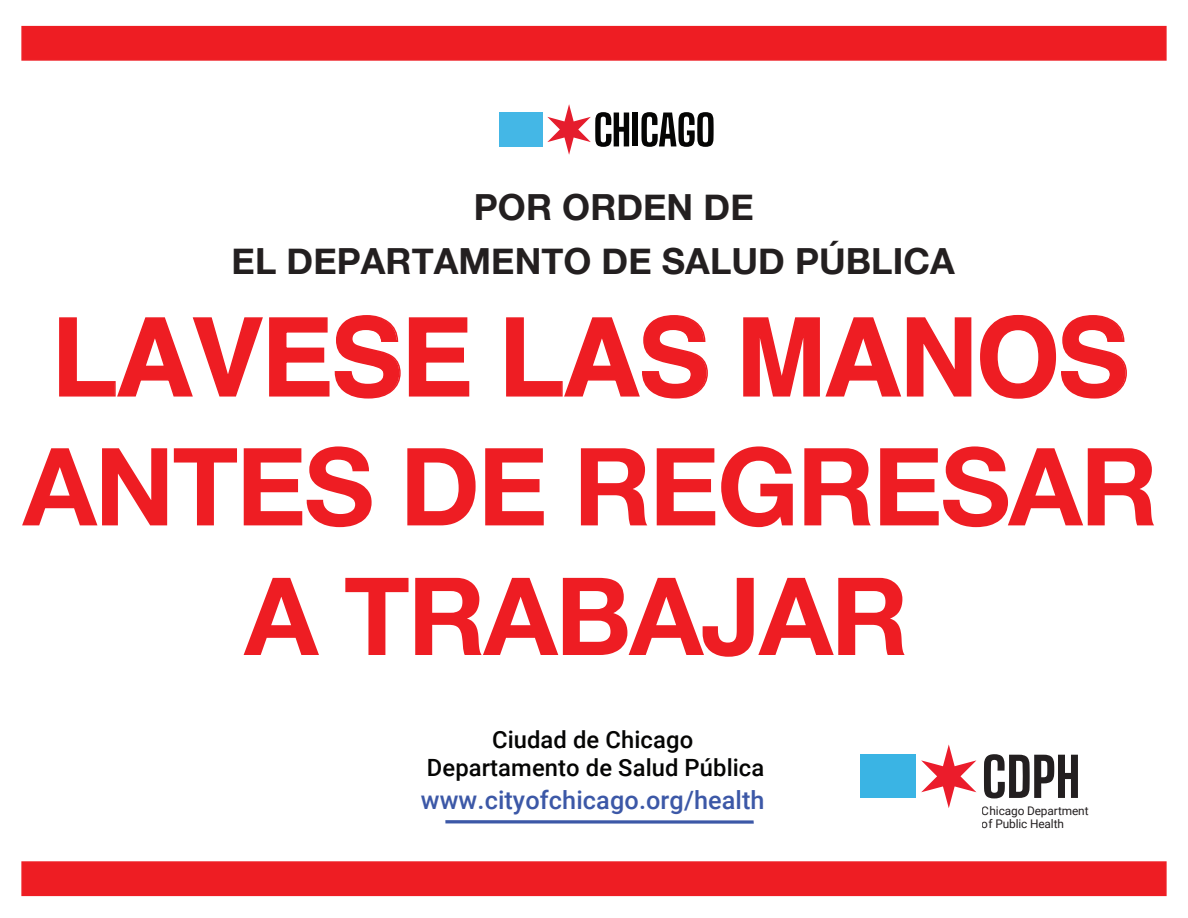
<style>
.page{position:relative;width:1188px;height:918px;background:#fff}
.page>*{position:absolute;margin:0;border:0;box-sizing:border-box;transform-origin:0 0}
.t1{font:700 108px/129.6px "Helvetica Neue";letter-spacing:-.02em;color:#ee1d23;text-align:center}
.t2{font:700 108px "Helvetica";letter-spacing:-.02em;color:#ee1d23}
.t3{font:800 54px "Big Shoulders Display";color:#231f20}
.t4{font:700 36px/54px "Helvetica Neue";color:#231f20}
.t5{font:500 25.2px "Roboto";letter-spacing:.005em;color:#3c58a7}
.t6{font:500 23.7px/28.5px "Roboto";letter-spacing:.005em;color:#050504;text-align:center}
.t7{font:11.85px/13.2px "Roboto";letter-spacing:-.01em;color:#231f20}
</style>
<div class="page">
<svg style="left:59px;top:315px;width:342px;height:84px"></svg>
<svg style="left:408px;top:317px;width:62px;height:80px"></svg>
<svg style="left:506px;top:315px;width:202px;height:84px"></svg>
<svg style="left:743px;top:317px;width:229px;height:80px"></svg>
<svg style="left:980px;top:315px;width:147px;height:84px"></svg>
<svg style="left:445px;top:820px;width:309px;height:4px"></svg>
<div style="left:21px;top:26px;width:1146px;height:35px;background:#ee1d23;border:2px solid #ee1d23"></div>
<div style="left:21px;top:861px;width:1146px;height:35px;background:#ee1d23;border:2px solid #ee1d23"></div>
<svg style="left:921px;top:744px;width:55px;height:64px"></svg>
<div style="left:860px;top:755px;width:55px;height:43px;background:#3ab4e4"></div>
<div style="left:499px;top:112px;width:44px;height:35px;background:#44b7e6"></div>
<svg style="left:547px;top:104px;width:82px;height:51px"></svg>
<div style="left:633px;top:113px;width:5px;height:33px;background:#050504"></div>
<svg style="left:641px;top:112px;width:73px;height:35px"></svg>
<h3 class="t4" style="left:232px;top:180px;width:725px;text-indent:242px">POR ORDEN DE<br>EL DEPARTAMENTO DE SALUD PÚBLICA</h3>
<h1 class="t2" style="left:52px;top:271px;width:1079px">LAVESE LAS MANOS</h1>
<h1 class="t1" style="left:23px;top:420px;width:1137px">ANTES DE REGRESAR<br>A TRABAJAR</h1>
<p class="t6" style="left:427px;top:724px;width:339px">Ciudad de Chicago<br>Departamento de Salud Pública</p>
<p class="t5" style="left:421px;top:782px;width:345px">www.cityofchicago.org/health</p>
<h2 class="t3" style="left:982px;top:733px;width:100px">CDPH</h2>
<p class="t7" style="left:982px;top:804px;width:108px">Chicago Department of Public Health</p>
</div>
